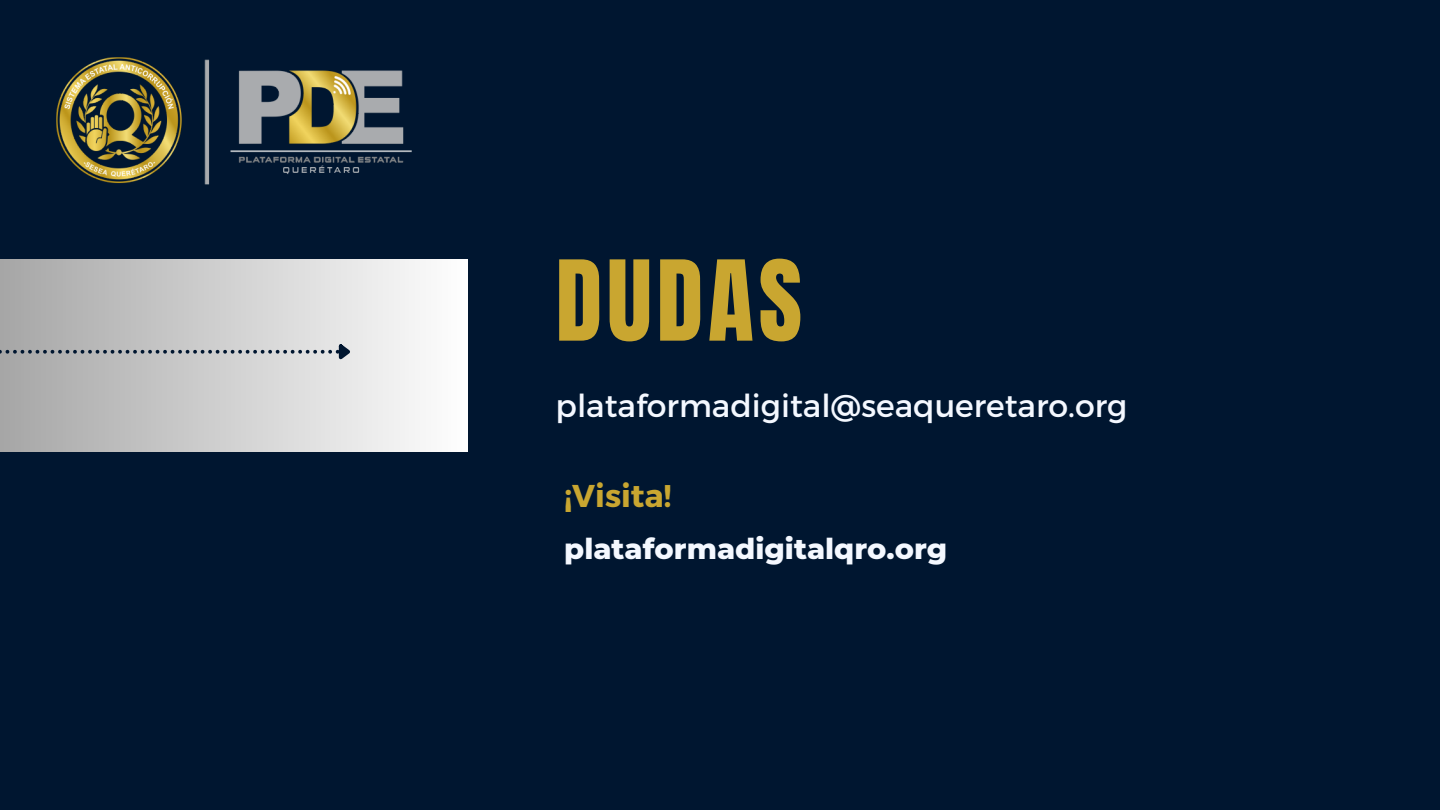
<style>
.page{position:relative;width:1440px;height:810px;background:#001630}
.page>*{position:absolute;margin:0;border:0;box-sizing:border-box;transform-origin:0 0}
.t1{font:94.6px "Anton";letter-spacing:.05em;color:#c9a630}
.t2{font:31.5px "Montserrat";color:#f4f8ff}
.t3{font:700 31.5px "Montserrat";color:#c9a630}
.t4{font:800 29px "Montserrat";color:#f4f8ff}
</style>
<div class="page">
<div style="left:0;top:259px;width:467px;height:193px;background:linear-gradient(to right,#a6a6a6,#fefefe)"></div>
<svg style="left:0;top:341px;width:354px;height:24px;background:#b8babb"></svg>
<img style="left:56px;top:58px;width:355px;height:127px">
<p class="t1" style="left:556px;top:233px;width:248px">DUDAS</p>
<p class="t2" style="left:556px;top:386px;width:573px">plataformadigital@seaqueretaro.org</p>
<p class="t3" style="left:564px;top:475px;width:109px">¡Visita!</p>
<p class="t4" style="left:564px;top:531px;width:385px">plataformadigitalqro.org</p>
</div>
